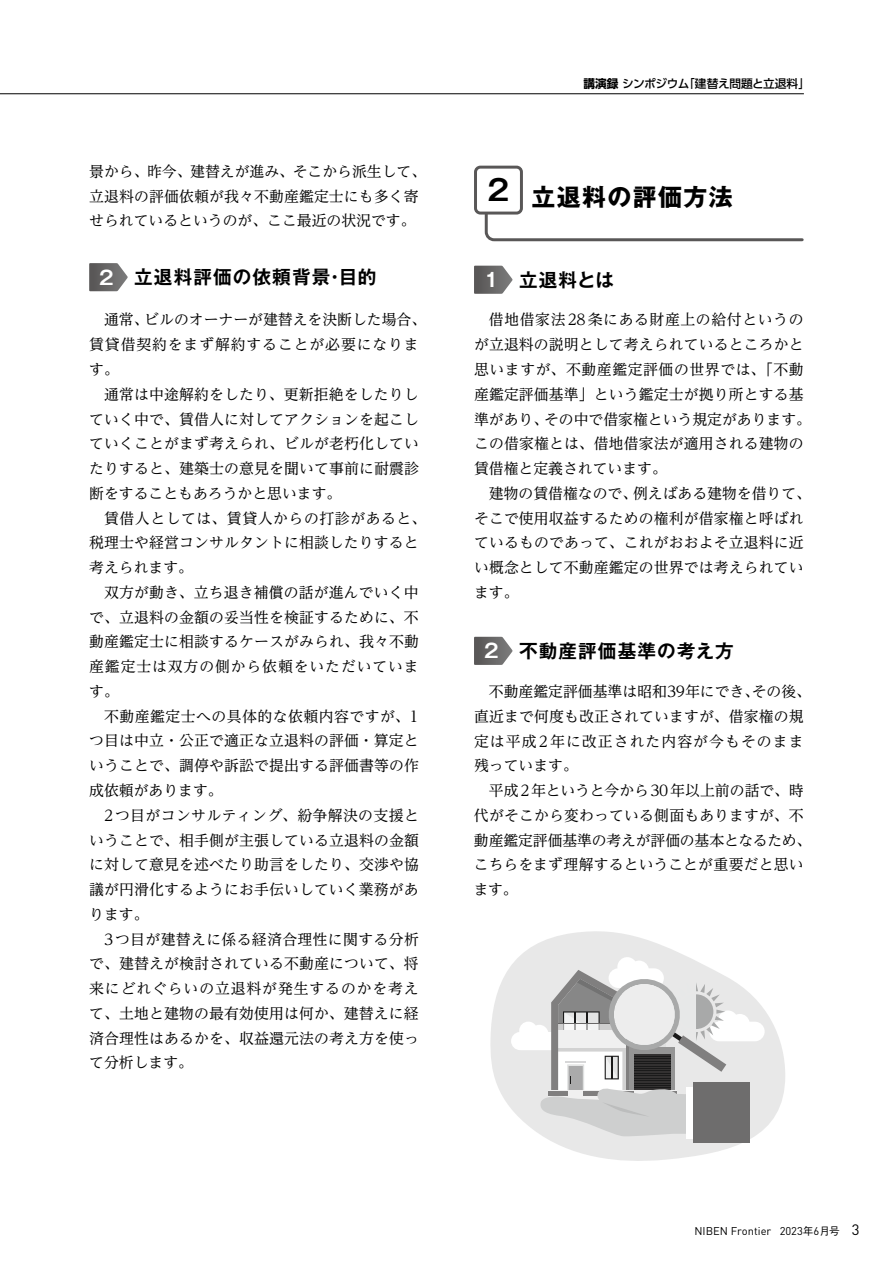
<style>
.page{position:relative;width:893px;height:1263px;background:#fff}
.page>*{position:absolute;margin:0;border:0;box-sizing:border-box;transform-origin:0 0}
.t1{font:700 23.85px "Gothic MB101 Pr 6 N";letter-spacing:.06em;color:#000}
.t2{font:700 18.6px "Gothic MB101 Pr 6 N De";letter-spacing:.06em;color:#000}
.t3{font:14.85px/24.8px "UD Reimin Pr 6 N";letter-spacing:.005em;color:#000}
.t4{font:14.85px/24.8px "UD Reimin Pr 6 N";letter-spacing:.055em;color:#000}
.t5{font:500 11.7px "UD Shin Go Pr 6 N";letter-spacing:-.035em;color:#000}
.t6{font:11.1px "DIN";color:#000}
.s1{font-size:19.2px;color:#fff}
.s2{font-weight:700}
.s3{font-family:"Gothic BBB Pr 6 N";font-weight:500;font-size:10.65px}
.s4{font-size:14.85px}
</style>
<div class="page">
<hr style="left:0;top:94px;width:804px;height:1px;background:#000">
<svg style="left:89px;top:263px;width:39px;height:28px"></svg>
<svg style="left:484px;top:215px;width:320px;height:27px"></svg>
<div style="left:474px;top:166px;width:49px;height:49px;border:3px solid #595757;border-radius:5px"></div>
<svg style="left:474px;top:266px;width:38px;height:28px"></svg>
<svg style="left:474px;top:637px;width:38px;height:28px"></svg>
<svg style="left:490px;top:931px;width:295px;height:230px"></svg>
<div style="left:685px;top:1087px;width:32px;height:51px;background:#fff"></div>
<div style="left:694px;top:1082px;width:56px;height:61px;background:#6e6d6d"></div>
<svg style="left:511px;top:957px;width:254px;height:179px"></svg>
<p class="t3" style="left:89px;top:158px;width:339px">景から、昨今、建替えが進み、そこから派生して、立退料の評価依頼が我々不動産鑑定士にも多く寄せられているというのが、ここ最近の状況です。</p>
<p class="t2" style="left:99px;top:262px;width:279px"><span class="s1">2</span> 立退料評価の依頼背景・目的</p>
<p class="t4" style="left:89px;top:307px;width:339px;text-indent:15px">通常、ビルのオーナーが建替えを決断した場合、賃貸借契約をまず解約することが必要になります。</p>
<p class="t3" style="left:89px;top:381px;width:331px;text-align:justify;text-indent:15px">通常は中途解約をしたり、更新拒絶をしたりしていく中で、賃借人に対してアクションを起こしていくことがまず考えられ、ビルが老朽化していたりすると、建築士の意見を聞いて事前に耐震診断をすることもあろうかと思います。</p>
<p class="t3" style="left:89px;top:505px;width:339px;text-indent:15px">賃借人としては、賃貸人からの打診があると、税理士や経営コンサルタントに相談したりすると考えられます。</p>
<p class="t3" style="left:89px;top:579px;width:331px;text-align:justify;text-indent:15px">双方が動き、立ち退き補償の話が進んでいく中で、立退料の金額の妥当性を検証するために、不動産鑑定士に相談するケースがみられ、我々不動産鑑定士は双方の側から依頼をいただいています。</p>
<p class="t3" style="left:89px;top:703px;width:331px;text-align:justify;text-indent:15px">不動産鑑定士への具体的な依頼内容ですが、1つ目は中立・公正で適正な立退料の評価・算定ということで、調停や訴訟で提出する評価書等の作成依頼があります。</p>
<p class="t3" style="left:89px;top:802px;width:331px;text-align:justify;text-indent:15px">2つ目がコンサルティング、紛争解決の支援ということで、相手側が主張している立退料の金額に対して意見を述べたり助言をしたり、交渉や協議が円滑化するようにお手伝いしていく業務があります。</p>
<p class="t3" style="left:89px;top:926px;width:331px;text-align:justify;text-indent:15px">3つ目が建替えに係る経済合理性に関する分析で、建替えが検討されている不動産について、将来にどれぐらいの立退料が発生するのかを考えて、土地と建物の最有効使用は何か、建替えに経済合理性はあるかを、収益還元法の考え方を使って分析します。</p>
<p class="t5" style="left:583px;top:74px;width:228px"><span class="s2">講演録</span> シンポジウム「建替え問題と立退料」</p>
<h1 class="t1" style="left:488px;top:178px;width:247px"><sup>2</sup> 立退料の評価方法</h1>
<p class="t2" style="left:484px;top:264px;width:131px"><span class="s1">1</span> 立退料とは</p>
<p class="t3" style="left:474px;top:307px;width:339px;text-indent:15px">借地借家法28条にある財産上の給付というのが立退料の説明として考えられているところかと思いますが、不動産鑑定評価の世界では、「不動産鑑定評価基準」という鑑定士が拠り所とする基準があり、その中で借家権という規定があります。この借家権とは、借地借家法が適用される建物の賃借権と定義されています。</p>
<p class="t3" style="left:474px;top:480px;width:339px;text-indent:15px">建物の賃借権なので、例えばある建物を借りて、そこで使用収益するための権利が借家権と呼ばれているものであって、これがおおよそ立退料に近い概念として不動産鑑定の世界では考えられています。</p>
<p class="t2" style="left:484px;top:635px;width:251px"><span class="s1">2</span> 不動産評価基準の考え方</p>
<p class="t3" style="left:474px;top:678px;width:339px;text-indent:15px">不動産鑑定評価基準は昭和39年にでき、その後、直近まで何度も改正されていますが、借家権の規定は平成2年に改正された内容が今もそのまま残っています。</p>
<p class="t3" style="left:474px;top:778px;width:339px;text-indent:15px">平成2年というと今から30年以上前の話で、時代がそこから変わっている側面もありますが、不動産鑑定評価基準の考えが評価の基本となるため、こちらをまず理解するということが重要だと思います。</p>
<p class="t6" style="left:694px;top:1224px;width:167px">NIBEN Frontier 2023<span class="s3">年</span>6<span class="s3">月号</span> <span class="s4">3</span></p>
</div>
